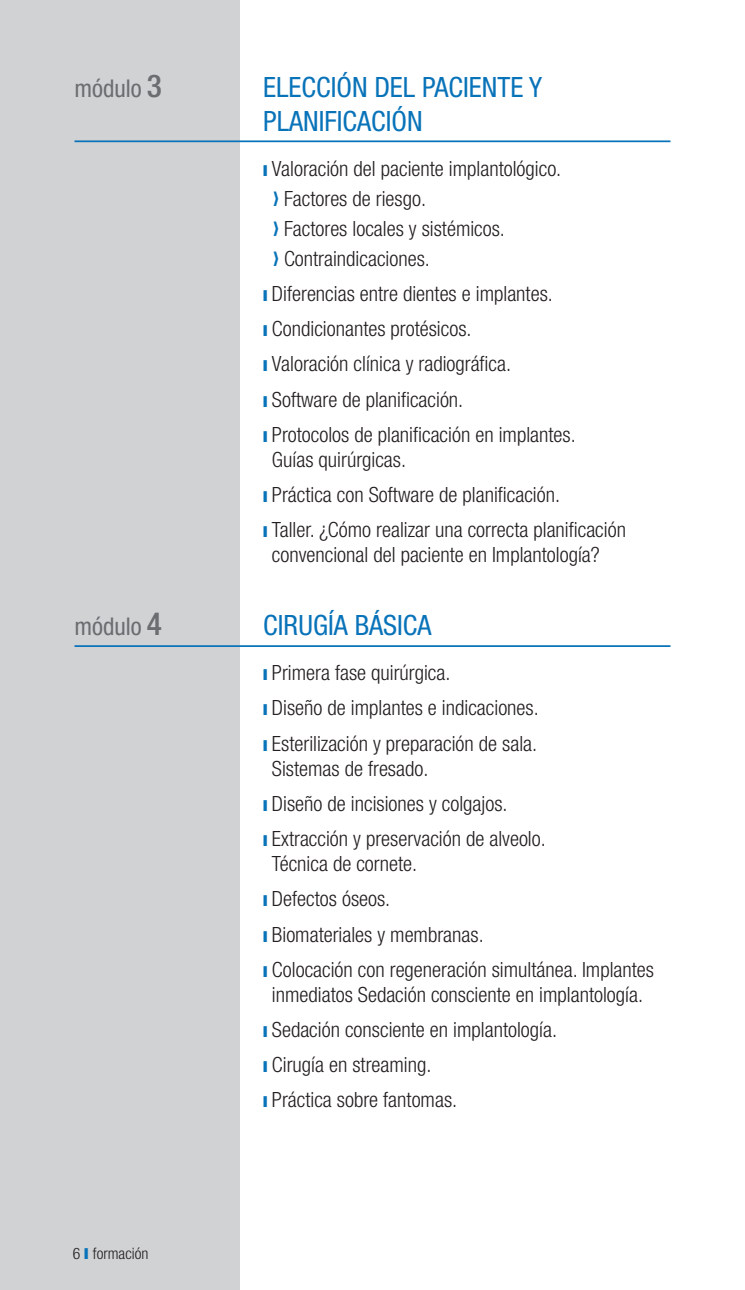
<style>
.page{position:relative;width:745px;height:1290px;background:#fff}
.page>*{position:absolute;margin:0;border:0;box-sizing:border-box;transform-origin:0 0}
.LADILLO_1{font:condensed 28px/33.6px "Helvetica Neue LT Std";color:#0973b9}
.LADILLO_1-2{font:condensed 24.5px "Helvetica Neue LT Std";color:#6c6d70}
.TEXTO_NORMAL{font:300 condensed 21px/25.2px "Helvetica Neue LT Std";color:#231f20}
.t1{font:300 condensed 15.75px "Helvetica Neue LT Std";color:#231f20}
.s1{font-weight:500;font-size:31.5px}
.s2{color:#0973b9}
</style>
<div class="page">
<div style="left:0;top:0;width:239px;height:1290px;background:#d1d2d4"></div>
<hr style="left:74px;top:140px;width:596px;height:2px;background:#0973b9">
<hr style="left:74px;top:645px;width:596px;height:2px;background:#0973b9">
<p class="LADILLO_1-2" style="left:74px;top:74px;width:89px">módulo <span class="s1">3</span></p>
<p class="LADILLO_1" style="left:263px;top:70px;width:280px">ELECCIÓN DEL PACIENTE Y<br>PLANIFICACIÓN</p>
<p class="TEXTO_NORMAL" style="left:263px;top:155px;width:299px"><span class="s2">❙</span> Valoración del paciente implantológico.</p>
<p class="TEXTO_NORMAL" style="left:284px;top:186px;width:143px">Factores de riesgo.</p>
<p class="TEXTO_NORMAL" style="left:284px;top:216px;width:222px">Factores locales y sistémicos.</p>
<p class="TEXTO_NORMAL" style="left:284px;top:246px;width:147px">Contraindicaciones.</p>
<p class="TEXTO_NORMAL" style="left:263px;top:281px;width:291px"><span class="s2">❙</span> Diferencias entre dientes e implantes.</p>
<p class="TEXTO_NORMAL" style="left:263px;top:316px;width:210px"><span class="s2">❙</span> Condicionantes protésicos.</p>
<p class="TEXTO_NORMAL" style="left:263px;top:351px;width:249px"><span class="s2">❙</span> Valoración clínica y radiográfica.</p>
<p class="TEXTO_NORMAL" style="left:263px;top:386px;width:201px"><span class="s2">❙</span> Software de planificación.</p>
<p class="TEXTO_NORMAL" style="left:272px;top:421px;width:305px;text-indent:-9px"><span class="s2">❙</span> Protocolos de planificación en implantes.<br>Guías quirúrgicas.</p>
<p class="TEXTO_NORMAL" style="left:263px;top:482px;width:298px"><span class="s2">❙</span> Práctica con Software de planificación.</p>
<p class="TEXTO_NORMAL" style="left:272px;top:517px;width:355px;text-indent:-9px"><span class="s2">❙</span> Taller. ¿Cómo realizar una correcta planificación convencional del paciente en Implantología?</p>
<p class="LADILLO_1-2" style="left:74px;top:612px;width:89px">módulo <span class="s1">4</span></p>
<p class="LADILLO_1" style="left:263px;top:608px;width:170px">CIRUGÍA BÁSICA</p>
<p class="TEXTO_NORMAL" style="left:263px;top:660px;width:189px"><span class="s2">❙</span> Primera fase quirúrgica.</p>
<p class="TEXTO_NORMAL" style="left:263px;top:695px;width:277px"><span class="s2">❙</span> Diseño de implantes e indicaciones.</p>
<p class="TEXTO_NORMAL" style="left:272px;top:730px;width:266px;text-indent:-9px"><span class="s2">❙</span> Esterilización y preparación de sala.<br>Sistemas de fresado.</p>
<p class="TEXTO_NORMAL" style="left:263px;top:791px;width:246px"><span class="s2">❙</span> Diseño de incisiones y colgajos.</p>
<p class="TEXTO_NORMAL" style="left:272px;top:826px;width:275px;text-indent:-9px"><span class="s2">❙</span> Extracción y preservación de alveolo.<br>Técnica de cornete.</p>
<p class="TEXTO_NORMAL" style="left:263px;top:886px;width:128px"><span class="s2">❙</span> Defectos óseos.</p>
<p class="TEXTO_NORMAL" style="left:263px;top:921px;width:222px"><span class="s2">❙</span> Biomateriales y membranas.</p>
<p class="TEXTO_NORMAL" style="left:263px;top:956px;width:392px;text-align:center"><span class="s2">❙</span> Colocación con regeneración simultánea. Implantes inmediatos Sedación consciente en implantología.</p>
<p class="TEXTO_NORMAL" style="left:263px;top:1017px;width:295px"><span class="s2">❙</span> Sedación consciente en implantología.</p>
<p class="TEXTO_NORMAL" style="left:263px;top:1052px;width:170px"><span class="s2">❙</span> Cirugía en streaming.</p>
<p class="TEXTO_NORMAL" style="left:263px;top:1087px;width:195px"><span class="s2">❙</span> Práctica sobre fantomas.</p>
<p class="t1" style="left:73px;top:1244px;width:77px">6 <span class="s2">❙</span> formación</p>
</div>
